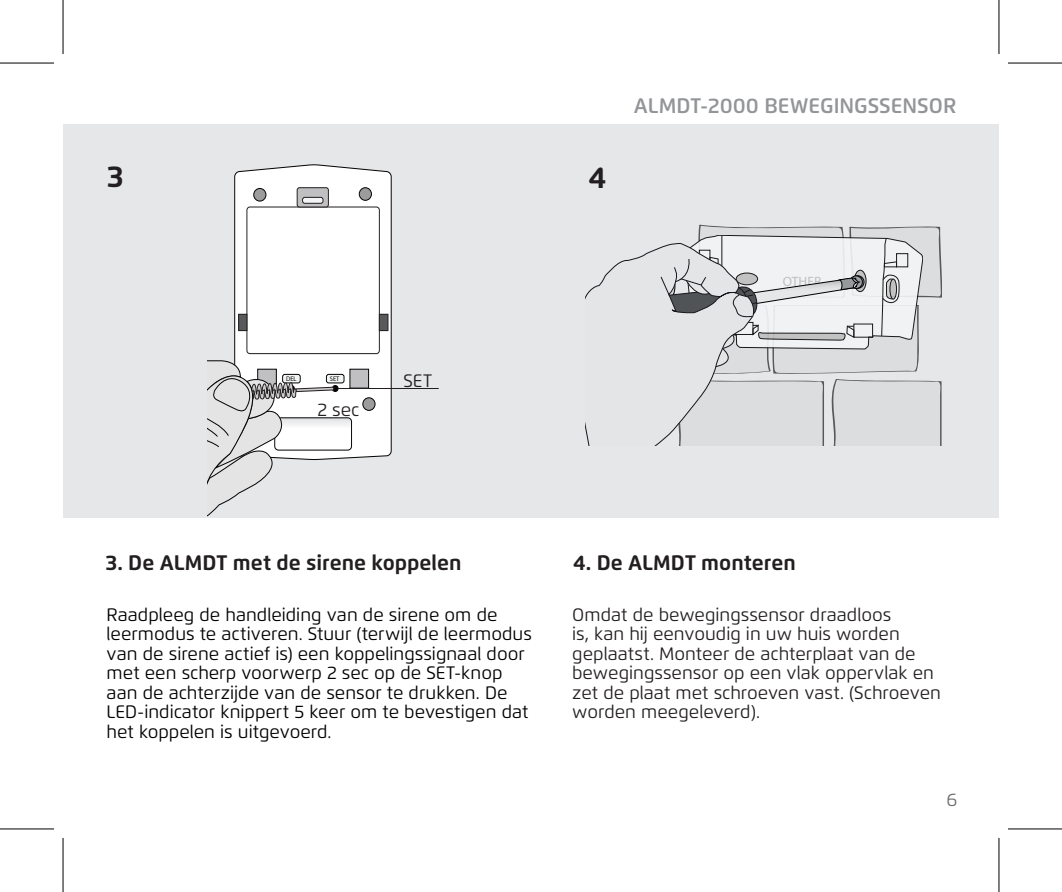
<style>
.page{position:relative;width:1062px;height:892px;background:#fff}
.page>*{position:absolute;margin:0;border:0;box-sizing:border-box;transform-origin:0 0}
.t1{font:700 30px "Flexo";color:#231f20}
.Kop_7_8{font:700 21px "Flexo";color:#231f20}
.t2{font:600 21px "Flexo";color:#939598}
.t3{font:18px/19.5px "Flexo";color:#000}
.t4{font:18px/19.5px "Flexo";color:#231f20}
.t5{font:18px "Flexo";color:#6c6d70}
.t6{font:13.5px "Myriad Pro";color:#bebdbd}
.t7{font:6.6px "Myriad Pro";color:#050504}
</style>
<div class="page">
<div style="left:63px;top:124px;width:935px;height:394px;background:#e6e7e9"></div>
<div style="left:234px;top:165px;width:157px;height:294px;background:#fff"></div>
<div style="left:254px;top:188px;width:12px;height:13px;background:#9d9c9c;border-radius:50%"></div>
<div style="left:253px;top:188px;width:13px;height:13px;border:1px solid #050504;border-radius:50%"></div>
<div style="left:359px;top:188px;width:12px;height:12px;background:#9d9c9c;border-radius:50%"></div>
<div style="left:359px;top:187px;width:12px;height:13px;border:1px solid #050504;border-radius:50%"></div>
<div style="left:363px;top:397px;width:12px;height:13px;background:#9d9c9c;border-radius:50%"></div>
<div style="left:362px;top:397px;width:13px;height:13px;border:1px solid #050504;border-radius:50%"></div>
<div style="left:350px;top:369px;width:18px;height:19px;background:#c0c0c2"></div>
<div style="left:350px;top:369px;width:19px;height:19px;border:1px solid #050504"></div>
<div style="left:247px;top:207px;width:132px;height:147px;border:1px solid #231f20;border-radius:3px"></div>
<div style="left:239px;top:314px;width:8px;height:16px;background:#59595c"></div>
<div style="left:238px;top:314px;width:9px;height:17px;border:1px solid #231f20"></div>
<div style="left:379px;top:314px;width:9px;height:16px;background:#59595c"></div>
<div style="left:379px;top:314px;width:9px;height:17px;border:1px solid #231f20"></div>
<div style="left:297px;top:188px;width:31px;height:19px;background:#c0c0c2;border-radius:2px"></div>
<div style="left:297px;top:187px;width:31px;height:20px;border:1px solid #231f20;border-radius:2px"></div>
<div style="left:302px;top:197px;width:21px;height:6px;background:#f3f4f5;border-radius:2px"></div>
<div style="left:302px;top:197px;width:21px;height:6px;border:1px solid #231f20;border-radius:2px"></div>
<hr style="left:338px;top:388px;width:101px;height:1px;background:#231f20">
<svg style="left:208px;top:360px;width:143px;height:156px"></svg>
<svg style="left:586px;top:225px;width:355px;height:220px"></svg>
<svg style="left:0;top:829px;width:54px;height:1px"></svg>
<svg style="left:1008px;top:829px;width:53px;height:1px"></svg>
<hr style="left:0;top:62px;width:54px;height:2px;background:#000">
<hr style="left:1007px;top:62px;width:54px;height:2px;background:#000">
<hr style="left:0;top:828px;width:54px;height:1px;background:#000">
<hr style="left:1007px;top:828px;width:54px;height:1px;background:#000">
<hr style="left:62px;top:0;width:2px;height:54px;background:#000">
<hr style="left:62px;top:837px;width:2px;height:54px;background:#000">
<hr style="left:998px;top:0;width:1px;height:54px;background:#000">
<hr style="left:998px;top:837px;width:1px;height:54px;background:#000">
<p class="t1" style="left:107px;top:158px;width:18px">3</p>
<p class="t1" style="left:588px;top:159px;width:19px">4</p>
<p class="t2" style="left:634px;top:92px;width:324px">ALMDT-2000 BEWEGINGSSENSOR</p>
<p class="t7" style="left:286px;top:375px;width:12px">DEL</p>
<p class="t7" style="left:330px;top:375px;width:11px">SET</p>
<p class="t4" style="left:317px;top:399px;width:43px">2 sec</p>
<p class="t4" style="left:403px;top:371px;width:30px">SET</p>
<p class="t6" style="left:782px;top:273px;width:40px">OTHER</p>
<p class="Kop_7_8" style="left:106px;top:549px;width:357px">3. De ALMDT met de sirene koppelen</p>
<p class="Kop_7_8" style="left:573px;top:549px;width:224px">4. De ALMDT monteren</p>
<p class="t3" style="left:107px;top:604px;width:427px">Raadpleeg de handleiding van de sirene om de leermodus te activeren. Stuur (terwijl de leermodus van de sirene actief is) een koppelingssignaal door met een scherp voorwerp 2 sec op de SET-knop aan de achterzijde van de sensor te drukken. De LED-indicator knippert 5 keer om te bevestigen dat het koppelen is uitgevoerd.</p>
<p class="t4" style="left:572px;top:604px;width:370px">Omdat de bewegingssensor draadloos<br>is, kan hij eenvoudig in uw huis worden geplaatst. Monteer de achterplaat van de bewegingssensor op een vlak oppervlak en zet de plaat met schroeven vast. (Schroeven worden meegeleverd).</p>
<p class="t5" style="left:946px;top:789px;width:12px">6</p>
</div>
